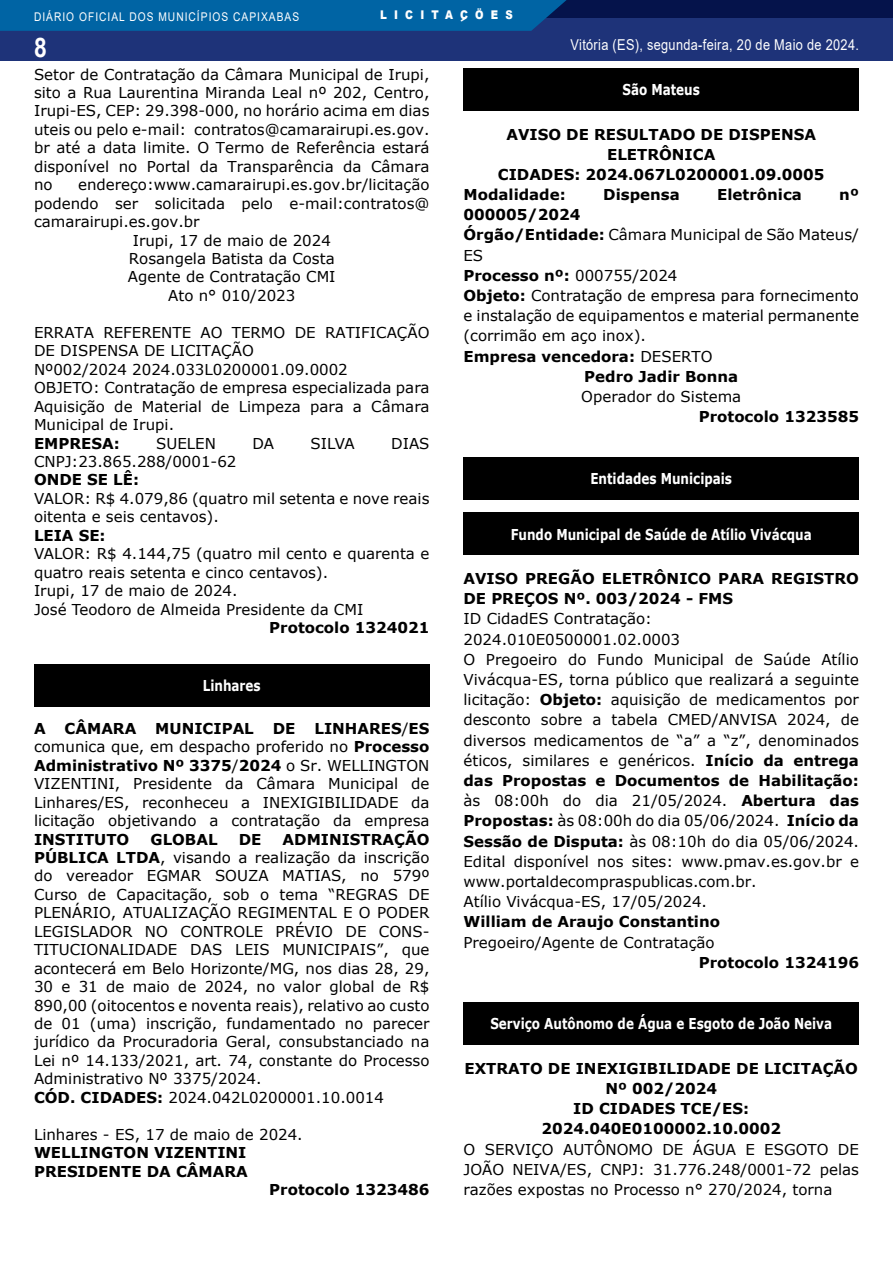
<style>
.page{position:relative;width:893px;height:1263px;background:#fff}
.page>*{position:absolute;margin:0;border:0;box-sizing:border-box;transform-origin:0 0}
.t1{font:700 27px "Arial";color:#fff;scale:.85 1}
.t2{font:15px/18.5px "Verdana";color:#000}
.t3{font:700 15px/20.2px "Verdana";color:#000}
.t4{font:700 15px "Verdana";color:#fff;scale:.8 1}
.t5{font:15px "Arial";letter-spacing:.025em;color:#fff;scale:.85 1}
.t6{font:12px "Arial";letter-spacing:.1em;color:#fff;scale:.85 1}
.t7{font:900 12px "Arial";letter-spacing:.7em;color:#fff;scale:.85 1}
.s1{font-weight:700}
.s2{font-weight:400}
</style>
<div class="page">
<div style="left:0;top:0;width:893px;height:61px;background:#1e3379"></div>
<div style="left:0;top:0;width:893px;height:18px;background:#05134b"></div>
<div style="left:34px;top:664px;width:395px;height:43px;background:#000"></div>
<div style="left:463px;top:68px;width:396px;height:43px;background:#000"></div>
<div style="left:463px;top:457px;width:396px;height:42px;background:#000"></div>
<div style="left:463px;top:513px;width:396px;height:42px;background:#000"></div>
<div style="left:463px;top:1002px;width:396px;height:43px;background:#000"></div>
<div style="left:0;top:0;width:567px;height:31px;background:#0064a4"></div>
<p class="t6" style="left:34px;top:13px;width:313px">DIÁRIO OFICIAL DOS MUNICÍPIOS CAPIXABAS</p>
<h1 class="t1" style="left:34px;top:37px;width:17px">8</h1>
<p class="t7" style="left:380px;top:8px;width:157px">LICITACÖES</p>
<p class="t5" style="left:571px;top:39px;width:341px">Vitória (ES), segunda-feira, 20 de Maio de 2024.</p>
<p class="t2" style="left:34px;top:66px;width:397px;text-align:justify">Setor de Contratação da Câmara Municipal de Irupi, sito a Rua Laurentina Miranda Leal nº 202, Centro, Irupi-ES, CEP: 29.398-000, no horário acima em dias uteis ou pelo e-mail: contratos@camarairupi.es.gov. br até a data limite. O Termo de Referência estará disponível no Portal da Transparência da Câmara no</p>
<p class="t2" style="left:78px;top:176px;width:353px">endereço:www.camarairupi.es.gov.br/licitação</p>
<p class="t2" style="left:34px;top:195px;width:397px">podendo ser solicitada pelo e-mail:contratos@</p>
<p class="t2" style="left:34px;top:213px;width:167px">camarairupi.es.gov.br</p>
<p class="t2" style="left:133px;top:232px;width:200px">Irupi, 17 de maio de 2024</p>
<p class="t2" style="left:129px;top:250px;width:207px">Rosangela Batista da Costa</p>
<p class="t2" style="left:128px;top:269px;width:209px">Agente de Contratação CMI</p>
<p class="t2" style="left:168px;top:287px;width:129px">Ato n° 010/2023</p>
<p class="t2" style="left:34px;top:324px;width:397px">ERRATA REFERENTE AO TERMO DE RATIFICAÇÃO DE DISPENSA DE LICITAÇÃO<br>Nº002/2024 2024.033L0200001.09.0002<br>OBJETO: Contratação de empresa especializada para Aquisição de Material de Limpeza para a Câmara Municipal de Irupi.</p>
<p class="t3" style="left:34px;top:434px;width:87px">EMPRESA:</p>
<p class="t2" style="left:156px;top:435px;width:61px">SUELEN</p>
<p class="t2" style="left:252px;top:435px;width:23px">DA</p>
<p class="t2" style="left:311px;top:435px;width:46px">SILVA</p>
<p class="t2" style="left:391px;top:435px;width:40px">DIAS</p>
<p class="t2" style="left:34px;top:453px;width:204px">CNPJ:23.865.288/0001-62</p>
<p class="t3" style="left:34px;top:471px;width:107px">ONDE SE LÊ:</p>
<p class="t2" style="left:34px;top:490px;width:397px">VALOR: R$ 4.079,86 (quatro mil setenta e nove reais oitenta e seis centavos).</p>
<p class="t3" style="left:34px;top:526px;width:73px">LEIA SE:</p>
<p class="t2" style="left:34px;top:545px;width:397px">VALOR: R$ 4.144,75 (quatro mil cento e quarenta e quatro reais setenta e cinco centavos).<br>Irupi, 17 de maio de 2024.<br>José Teodoro de Almeida Presidente da CMI</p>
<p class="t3" style="left:269px;top:618px;width:162px">Protocolo 1324021</p>
<p class="t4" style="left:203px;top:679px;width:74px">Linhares</p>
<p class="t3" style="left:34px;top:719px;width:13px">A</p>
<p class="t3" style="left:65px;top:719px;width:73px">CÂMARA</p>
<p class="t3" style="left:155px;top:719px;width:100px">MUNICIPAL</p>
<p class="t3" style="left:273px;top:719px;width:24px">DE</p>
<p class="t2" style="left:34px;top:720px;width:397px;text-align:justify;text-indent:280px"><span class="s1">LINHARES</span>/<span class="s1">ES </span>comunica que, em despacho proferido no <span class="s1">Processo Administrativo Nº 3375</span>/<span class="s1">2024</span> o Sr. WELLINGTON VIZENTINI, Presidente da Câmara Municipal de Linhares/ES, reconheceu a INEXIGIBILIDADE da licitação objetivando a contratação da empresa</p>
<p class="t3" style="left:34px;top:830px;width:97px">INSTITUTO</p>
<p class="t3" style="left:150px;top:830px;width:69px">GLOBAL</p>
<p class="t3" style="left:239px;top:830px;width:24px">DE</p>
<p class="t2" style="left:34px;top:831px;width:397px;text-indent:249px"><span class="s1">ADMINISTRAÇÃO PÚBLICA LTDA</span>, visando a realização da inscrição do vereador EGMAR SOUZA MATIAS, no 579º Curso de Capacitação, sob o tema “REGRAS DE PLENÁRIO, ATUALIZAÇÃO REGIMENTAL E O PODER LEGISLADOR NO CONTROLE PRÉVIO DE CONS-TITUCIONALIDADE DAS LEIS MUNICIPAIS”, que acontecerá em Belo Horizonte/MG, nos dias 28, 29, 30 e 31 de maio de 2024, no valor global de R$ 890,00 (oitocentos e noventa reais), relativo ao custo de 01 (uma) inscrição, fundamentado no parecer jurídico da Procuradoria Geral, consubstanciado na Lei nº 14.133/2021, art. 74, constante do Processo Administrativo Nº 3375/2024.<br><span class="s1">CÓD. CIDADES:</span> 2024.042L0200001.10.0014</p>
<p class="t2" style="left:34px;top:1126px;width:270px">Linhares - ES, 17 de maio de 2024.</p>
<p class="t3" style="left:34px;top:1144px;width:215px;line-height:18.5px">WELLINGTON VIZENTINI<br>PRESIDENTE DA CÂMARA</p>
<p class="t3" style="left:269px;top:1180px;width:162px">Protocolo 1323486</p>
<p class="t4" style="left:622px;top:83px;width:98px">São Mateus</p>
<p class="t3" style="left:506px;top:125px;width:311px">AVISO DE RESULTADO DE DISPENSA</p>
<p class="t3" style="left:607px;top:145px;width:110px">ELETRÔNICA</p>
<p class="t3" style="left:498px;top:165px;width:328px">CIDADES: 2024.067L0200001.09.0005</p>
<p class="t3" style="left:463px;top:185px;width:104px">Modalidade:</p>
<p class="t3" style="left:603px;top:185px;width:78px">Dispensa</p>
<p class="t3" style="left:717px;top:185px;width:86px">Eletrônica</p>
<p class="t3" style="left:839px;top:185px;width:21px">nº</p>
<p class="t3" style="left:463px;top:206px;width:118px">000005/2024</p>
<p class="t2" style="left:463px;top:227px;width:397px"><span class="s1">Órgão/Entidade:</span> Câmara Municipal de São Mateus/</p>
<p class="t2" style="left:463px;top:247px;width:21px">ES</p>
<p class="t3" style="left:463px;top:266px;width:215px">Processo nº: <span class="s2">000755/2024</span></p>
<p class="t2" style="left:463px;top:287px;width:397px"><span class="s1">Objeto:</span> Contratação de empresa para fornecimento</p>
<p class="t2" style="left:463px;top:307px;width:397px">e instalação de equipamentos e material permanente</p>
<p class="t2" style="left:463px;top:328px;width:184px">(corrimão em aço inox).</p>
<p class="t3" style="left:463px;top:347px;width:251px">Empresa vencedora: <span class="s2">DESERTO</span></p>
<p class="t3" style="left:584px;top:367px;width:155px">Pedro Jadir Bonna</p>
<p class="t2" style="left:581px;top:388px;width:162px">Operador do Sistema</p>
<p class="t3" style="left:699px;top:407px;width:162px">Protocolo 1323585</p>
<p class="t4" style="left:590px;top:472px;width:179px">Entidades Municipais</p>
<p class="t4" style="left:511px;top:527px;width:378px">Fundo Municipal de Saúde de Atílio Vivácqua</p>
<p class="t3" style="left:463px;top:569px;width:397px">AVISO PREGÃO ELETRÔNICO PARA REGISTRO<br>DE PREÇOS Nº. 003/2024 - FMS</p>
<p class="t2" style="left:463px;top:610px;width:397px;line-height:20.2px">ID CidadES Contratação:<br>2024.010E0500001.02.0003<br>O Pregoeiro do Fundo Municipal de Saúde Atílio Vivácqua-ES, torna público que realizará a seguinte licitação: <span class="s1">Objeto:</span> aquisição de medicamentos por desconto sobre a tabela CMED/ANVISA 2024, de diversos medicamentos de “a” a “z”, denominados éticos, similares e genéricos. <span class="s1">Início da entrega das Propostas e Documentos de Habilitação: </span>às 08:00h do dia 21/05/2024. <span class="s1">Abertura das Propostas:</span> às 08:00h do dia 05/06/2024. <span class="s1">Início da Sessão de Disputa:</span> às 08:10h do dia 05/06/2024.<br>Edital disponível nos sites: www.pmav.es.gov.br e www.portaldecompraspublicas.com.br.<br>Atílio Vivácqua-ES, 17/05/2024.</p>
<p class="t3" style="left:463px;top:913px;width:258px">William de Araujo Constantino</p>
<p class="t2" style="left:463px;top:934px;width:253px">Pregoeiro/Agente de Contratação</p>
<p class="t3" style="left:699px;top:953px;width:162px">Protocolo 1324196</p>
<p class="t4" style="left:490px;top:1017px;width:429px">Serviço Autônomo de Água e Esgoto de João Neiva</p>
<p class="t3" style="left:464px;top:1059px;width:395px;text-align:center">EXTRATO DE INEXIGIBILIDADE DE LICITAÇÃO<br>Nº 002/2024<br>ID CIDADES TCE/ES:<br>2024.040E0100002.10.0002</p>
<p class="t2" style="left:463px;top:1140px;width:397px;line-height:20.2px;text-align:justify">O SERVIÇO AUTÔNOMO DE ÁGUA E ESGOTO DE JOÃO NEIVA/ES, CNPJ: 31.776.248/0001-72 pelas razões expostas no Processo n° 270/2024, torna</p>
</div>
